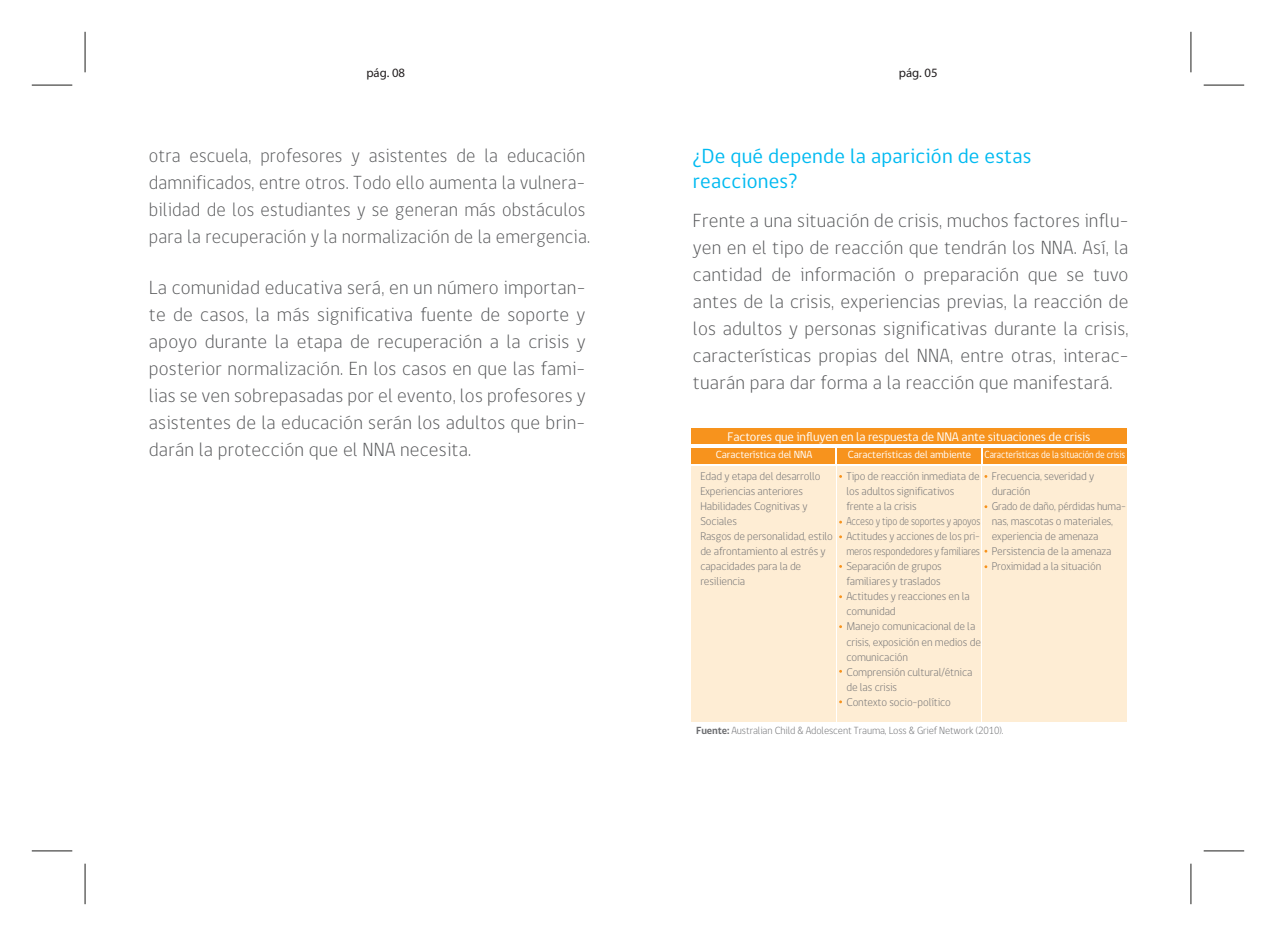
<style>
.page{position:relative;width:1276px;height:936px;background:#fff}
.page>*{position:absolute;margin:0;border:0;box-sizing:border-box;transform-origin:0 0}
.t1{font:21px/25.2px "gob CL";letter-spacing:.01em;color:#00baf1}
.t2{font:300 19.5px/27px "gob CL";letter-spacing:.01em;color:#57585a;text-align:justify}
.t3{font:300 19.5px/27px "gob CL";letter-spacing:.01em;color:#57585a;scale:.96 1}
.t4{font:12.75px "gob CL";letter-spacing:-.01em;color:#fff}
.t5{font:12.75px "Myriad Pro";color:#231f20}
.t6{font:300 11.55px/15px "gob CL";letter-spacing:-.01em;color:#6c6d70}
.t7{font:300 10.65px "gob CL";letter-spacing:-.01em;color:#6c6d70}
.t8{font:10.65px "gob CL";letter-spacing:-.01em;color:#fff}
.t9{font:10.65px "gob CL";letter-spacing:-.01em;color:#fff;scale:.85 1}
.s1{font-weight:700}
</style>
<div class="page">
<div style="left:691px;top:428px;width:435px;height:16px;background:#f7931d"></div>
<div style="left:691px;top:448px;width:435px;height:15px;background:#f7931d"></div>
<div style="left:691px;top:466px;width:144px;height:255px;background:#feedd4"></div>
<div style="left:837px;top:466px;width:144px;height:255px;background:#feedd4"></div>
<div style="left:982px;top:466px;width:144px;height:255px;background:#feedd4"></div>
<svg style="left:835px;top:448px;width:2px;height:15px"></svg>
<svg style="left:981px;top:448px;width:1px;height:15px"></svg>
<hr style="left:32px;top:85px;width:40px;height:1px;background:#1d1d1b">
<hr style="left:1203px;top:85px;width:41px;height:1px;background:#1d1d1b">
<hr style="left:32px;top:850px;width:40px;height:1px;background:#1d1d1b">
<hr style="left:1203px;top:850px;width:41px;height:1px;background:#1d1d1b">
<hr style="left:85px;top:32px;width:1px;height:40px;background:#1d1d1b">
<hr style="left:85px;top:863px;width:1px;height:41px;background:#1d1d1b">
<hr style="left:1190px;top:32px;width:1px;height:40px;background:#1d1d1b">
<hr style="left:1190px;top:863px;width:1px;height:41px;background:#1d1d1b">
<p class="t5" style="left:366px;top:66px;width:40px">pág. 08</p>
<p class="t5" style="left:899px;top:66px;width:40px">pág. 05</p>
<h2 class="t3" style="left:149px;top:142px;width:461px">otra escuela, profesores y asistentes de la educación damnificados, entre otros. Todo ello aumenta la vulnera&shy;bilidad de los estudiantes y se generan más obstáculos para la recuperación y la normalización de la emergencia.</h2>
<p class="t2" style="left:149px;top:274px;width:438px">La comunidad educativa será, en un número importan&shy;te de casos, la más significativa fuente de soporte y apoyo durante la etapa de recuperación a la crisis y posterior normalización. En los casos en que las fami&shy;lias se ven sobrepasadas por el evento, los profesores y asistentes de la educación serán los adultos que brin&shy;darán la protección que el NNA necesita.</p>
<h1 class="t1" style="left:693px;top:143px;width:340px">¿De qué depende la aparición de estas reacciones?</h1>
<p class="t2" style="left:693px;top:207px;width:437px">Frente a una situación de crisis, muchos factores influ&shy;yen en el tipo de reacción que tendrán los NNA. Así, la cantidad de información o preparación que se tuvo antes de la crisis, experiencias previas, la reacción de los adultos y personas significativas durante la crisis, características propias del NNA, entre otras, interac&shy;tuarán para dar forma a la reacción que manifestará.</p>
<p class="t4" style="left:727px;top:428px;width:364px">Factores que influyen en la respuesta de NNA ante situaciones de crisis</p>
<p class="t8" style="left:716px;top:447px;width:98px">Característica del NNA</p>
<p class="t8" style="left:848px;top:447px;width:125px">Características del ambiente</p>
<p class="t9" style="left:984px;top:447px;width:167px">Características de la situación de crisis</p>
<p class="t6" style="left:700px;top:469px;width:134px">Edad y etapa del desarrollo<br>Experiencias anteriores<br>Habilidades Cognitivas y<br>Sociales<br>Rasgos de personalidad, estilo de afrontamiento al estrés y capacidades para la de resiliencia</p>
<p class="t6" style="left:846px;top:469px;width:136px">Tipo de reacción inmediata de los adultos significativos frente a la crisis<br>Acceso y tipo de soportes y apoyos<br>Actitudes y acciones de los pri&shy;meros respondedores y familiares<br>Separación de grupos familiares y traslados<br>Actitudes y reacciones en la comunidad<br>Manejo comunicacional de la crisis, exposición en medios de comunicación<br>Comprensión cultural/étnica de las crisis<br>Contexto socio-político</p>
<p class="t6" style="left:991px;top:469px;width:136px">Frecuencia, severidad y duración<br>Grado de daño, pérdidas huma&shy;nas, mascotas o materiales, experiencia de amenaza<br>Persistencia de la amenaza<br>Proximidad a la situación</p>
<p class="t7" style="left:696px;top:723px;width:309px"><span class="s1">Fuente:</span> Australian Child &amp; Adolescent Trauma, Loss &amp; Grief Network (2010).</p>
</div>
